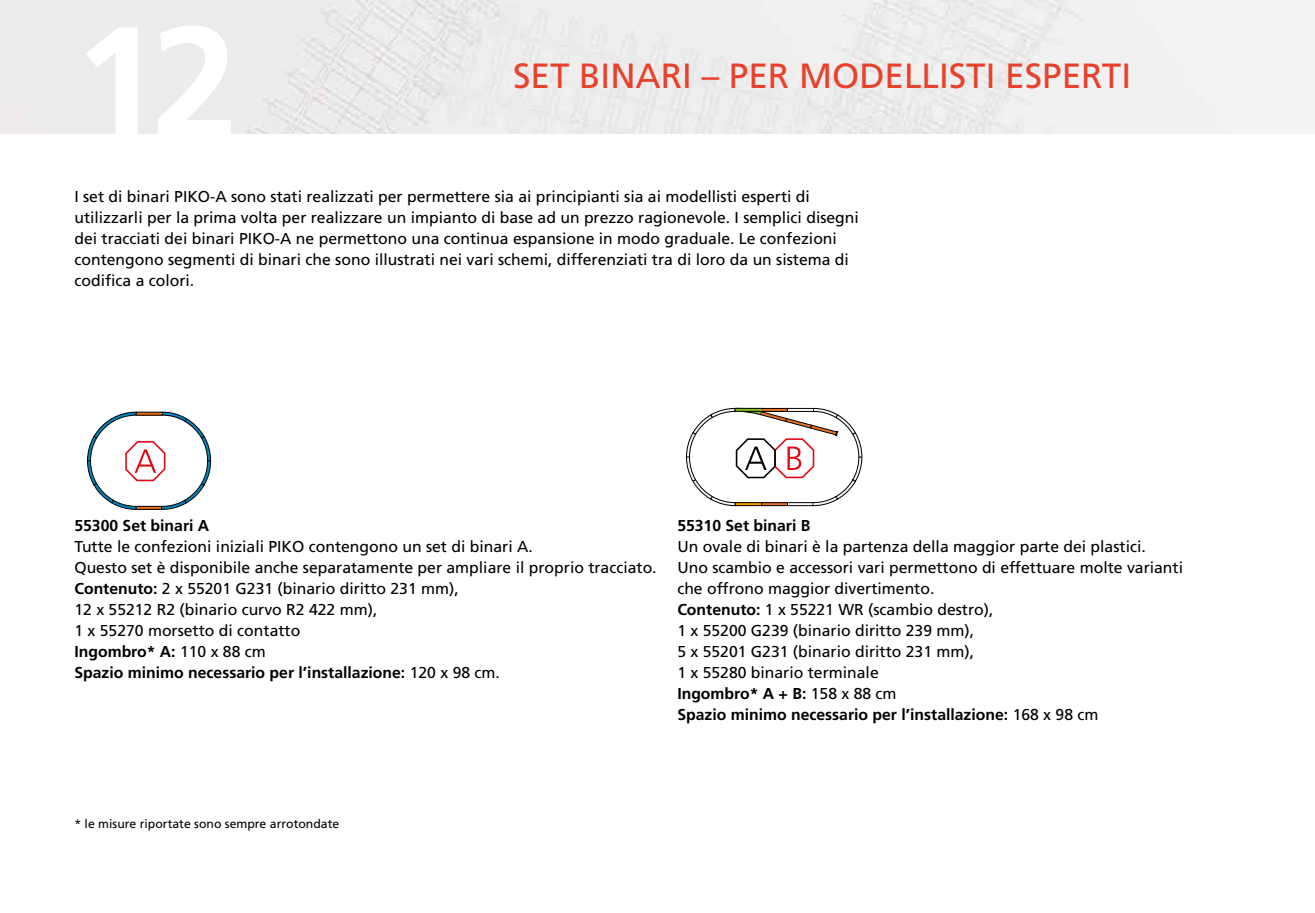
<style>
.page{position:relative;width:1315px;height:913px;background:#fff}
.page>*{position:absolute;margin:0;border:0;box-sizing:border-box;transform-origin:0 0}
.t1{font:35px "Frutiger LT Std";color:#e8412c}
.t2{font:15.75px/21px "Frutiger LT Std";color:#000}
.t3{font:700 15.75px "Frutiger LT Std";color:#000}
.t4{font:12.25px "Frutiger LT Std";color:#000}
.s1{font-weight:700}
</style>
<div class="page">
<div style="left:0;top:0;width:1315px;height:134px;background:#edecec"></div>
<svg style="left:87px;top:412px;width:124px;height:98px"></svg>
<svg style="left:686px;top:408px;width:176px;height:98px"></svg>
<h1 class="t1" style="left:513px;top:55px;width:619px">SET BINARI – PER MODELLISTI ESPERTI</h1>
<p class="t2" style="left:74px;top:186px;width:786px">I set di binari PIKO-A sono stati realizzati per permettere sia ai principianti sia ai modellisti esperti di utilizzarli per la prima volta per realizzare un impianto di base ad un prezzo ragionevole. I semplici disegni dei tracciati dei binari PIKO-A ne permettono una continua espansione in modo graduale. Le confezioni contengono segmenti di binari che sono illustrati nei vari schemi, differenziati tra di loro da un sistema di codifica a colori.</p>
<p class="t3" style="left:74px;top:516px;width:136px">55300 Set binari A</p>
<p class="t2" style="left:74px;top:536px;width:584px">Tutte le confezioni iniziali PIKO contengono un set di binari A.<br>Questo set è disponibile anche separatamente per ampliare il proprio tracciato.<br><span class="s1">Contenuto:</span> 2 x 55201 G231 (binario diritto 231 mm),<br>12 x 55212 R2 (binario curvo R2 422 mm),<br>1 x 55270 morsetto di contatto<br><span class="s1">Ingombro* A:</span> 110 x 88 cm<br><span class="s1">Spazio minimo necessario per l’installazione:</span> 120 x 98 cm.</p>
<p class="t3" style="left:677px;top:516px;width:135px">55310 Set binari B</p>
<p class="t2" style="left:677px;top:536px;width:507px">Un ovale di binari è la partenza della maggior parte dei plastici.<br>Uno scambio e accessori vari permettono di effettuare molte varianti che offrono maggior divertimento.<br><span class="s1">Contenuto:</span> 1 x 55221 WR (scambio destro),<br>1 x 55200 G239 (binario diritto 239 mm),<br>5 x 55201 G231 (binario diritto 231 mm),<br>1 x 55280 binario terminale<br><span class="s1">Ingombro* A + B:</span> 158 x 88 cm<br><span class="s1">Spazio minimo necessario per l’installazione:</span> 168 x 98 cm</p>
<p class="t4" style="left:74px;top:816px;width:266px">* le misure riportate sono sempre arrotondate</p>
</div>
